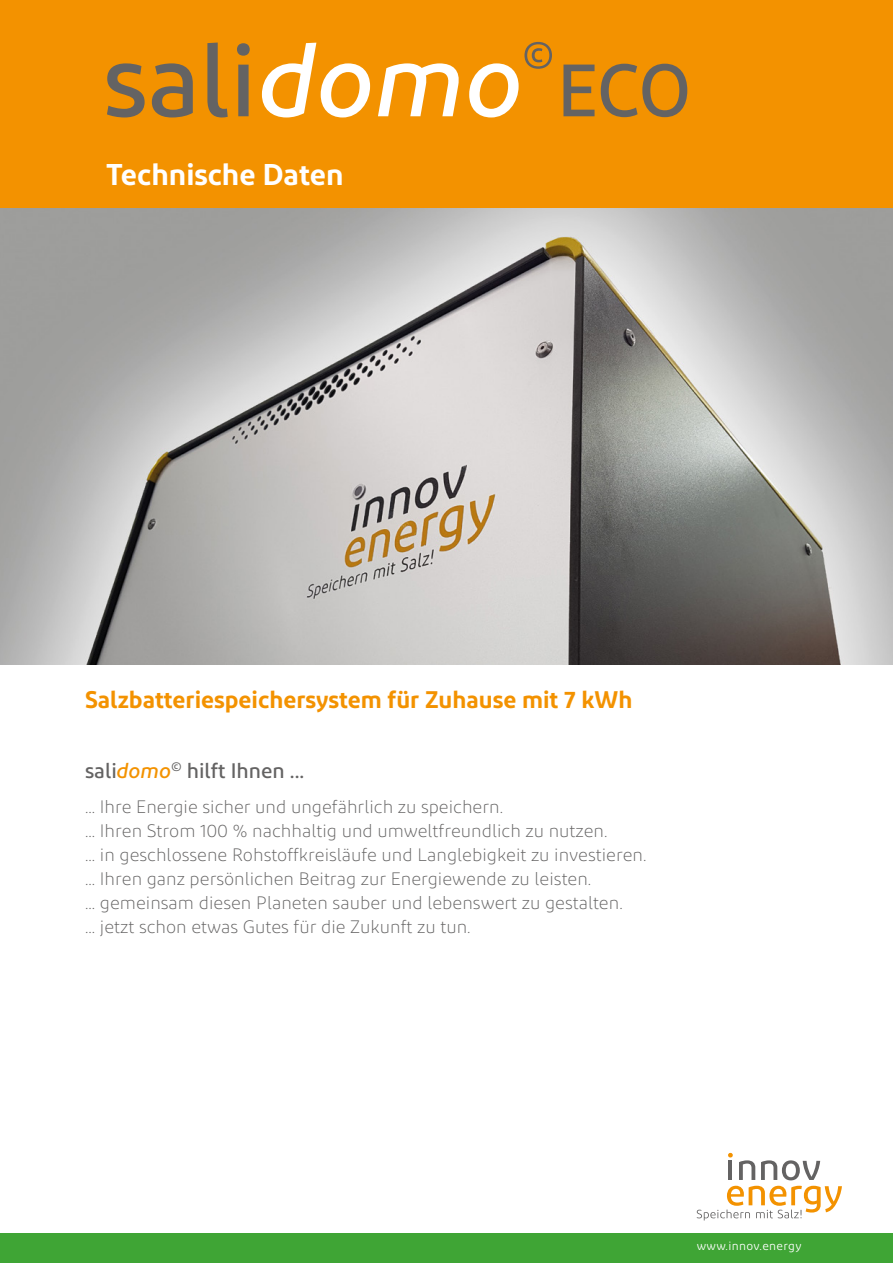
<style>
.page{position:relative;width:893px;height:1263px;background:#fff}
.page>*{position:absolute;margin:0;border:0;box-sizing:border-box;transform-origin:0 0}
.t1{font:600 30px "Diodrum";color:#fff}
.t2{font:600 24px "Diodrum";color:#f39200}
.t3{font:500 21px "Diodrum";color:#646363}
.t4{font:300 18px/24px "Diodrum";color:#646363}
.t5{font:12px "Diodrum";letter-spacing:.03em;color:#fff}
.s1{font-style:italic;color:#f39200}
</style>
<div class="page">
<div style="left:0;top:1233px;width:893px;height:30px;background:#3fa535"></div>
<div style="left:0;top:0;width:893px;height:208px;background:#f39200"></div>
<svg style="left:739px;top:1160px;width:81px;height:20px"></svg>
<svg style="left:697px;top:1186px;width:145px;height:34px"></svg>
<hr style="left:728px;top:1161px;width:4px;height:19px;background:#646363">
<svg style="left:728px;top:1153px;width:5px;height:4px"></svg>
<svg style="left:262px;top:42px;width:290px;height:75px"></svg>
<svg style="left:107px;top:43px;width:143px;height:74px"></svg>
<svg style="left:563px;top:64px;width:124px;height:53px"></svg>
<img style="left:0;top:208px;width:893px;height:456px">
<h1 class="t1" style="left:106px;top:155px;width:239px">Technische Daten</h1>
<h2 class="t2" style="left:85px;top:684px;width:549px">Salzbatteriespeichersystem für Zuhause mit 7 kWh</h2>
<p class="t3" style="left:85px;top:758px;width:221px">sali<span class="s1">domo</span><sup>©</sup> hilft Ihnen ...</p>
<p class="t4" style="left:85px;top:794px;width:563px">... Ihre Energie sicher und ungefährlich zu speichern.<br>... Ihren Strom 100 % nachhaltig und umweltfreundlich zu nutzen.<br>... in geschlossene Rohstoffkreisläufe und Langlebigkeit zu investieren. ... Ihren ganz persönlichen Beitrag zur Energiewende zu leisten.<br>... gemeinsam diesen Planeten sauber und lebenswert zu gestalten.<br>... jetzt schon etwas Gutes für die Zukunft zu tun.</p>
<p class="t5" style="left:697px;top:1239px;width:106px">www.innov.energy</p>
</div>
